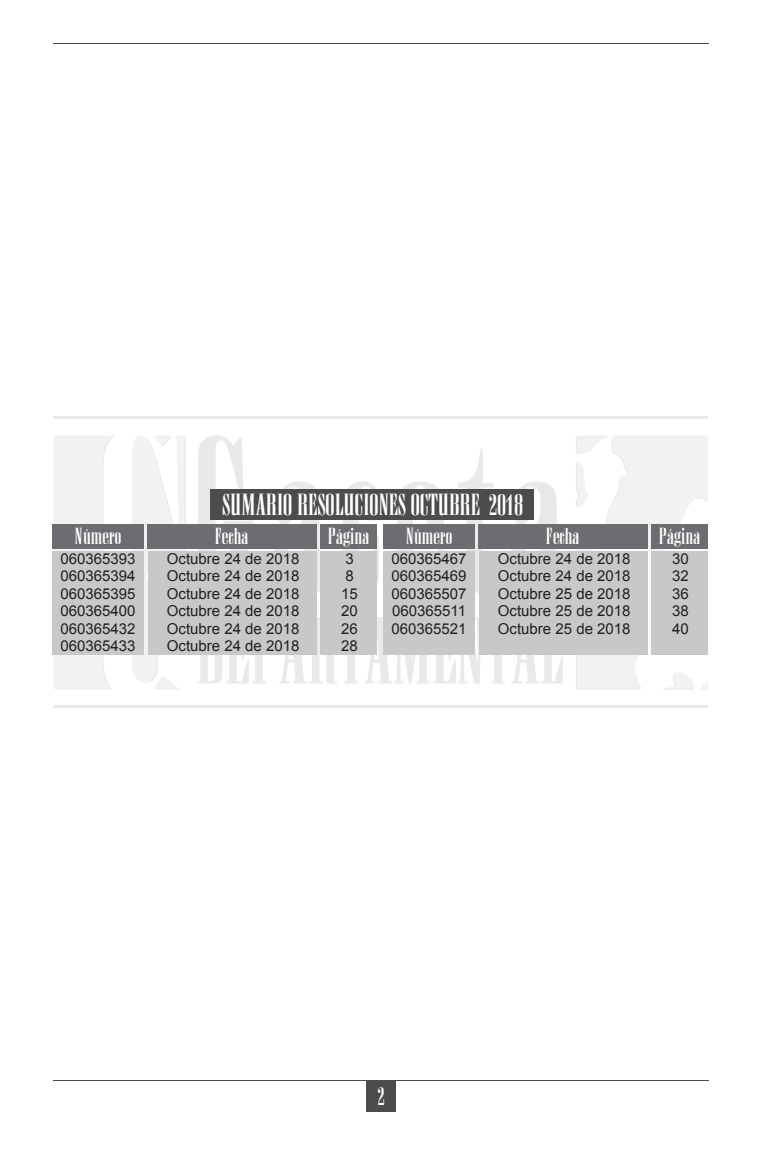
<style>
.page{position:relative;width:762px;height:1159px;background:#fff}
.page>*{position:absolute;margin:0;border:0;box-sizing:border-box;transform-origin:0 0}
.t1{font:26.25px "Anatevka";color:#fff}
.t2{font:22.5px "Anatevka";color:#fff}
.t3{font:20px "Anatevka";color:#fff}
.t4{font:15px "Arial";color:#231f20}
</style>
<div class="page">
<svg style="left:198px;top:435px;width:55px;height:116px"></svg>
<svg style="left:272px;top:481px;width:54px;height:113px"></svg>
<svg style="left:343px;top:481px;width:36px;height:102px"></svg>
<svg style="left:397px;top:482px;width:46px;height:69px"></svg>
<svg style="left:458px;top:448px;width:36px;height:146px"></svg>
<svg style="left:509px;top:481px;width:48px;height:70px"></svg>
<svg style="left:197px;top:617px;width:366px;height:67px"></svg>
<hr style="left:54px;top:705px;width:654px;height:2px;background:#4b4c4d">
<hr style="left:54px;top:416px;width:654px;height:2px;background:#4b4c4d">
<svg style="left:132px;top:436px;width:54px;height:253px"></svg>
<svg style="left:54px;top:436px;width:61px;height:253px"></svg>
<svg style="left:576px;top:436px;width:132px;height:141px"></svg>
<svg style="left:664px;top:672px;width:44px;height:18px"></svg>
<svg style="left:576px;top:654px;width:66px;height:36px"></svg>
<div style="left:366px;top:1080px;width:30px;height:31px;background:#4b4c4d"></div>
<hr style="left:53px;top:1080px;width:656px;height:1px;background:#4b4c4d">
<hr style="left:53px;top:43px;width:656px;height:1px;background:#4b4c4d">
<div style="left:52px;top:524px;width:91px;height:25px;background:#6c6d70"></div>
<div style="left:383px;top:524px;width:91px;height:25px;background:#6c6d70"></div>
<div style="left:147px;top:524px;width:169px;height:25px;background:#6c6d70"></div>
<div style="left:478px;top:524px;width:169px;height:25px;background:#6c6d70"></div>
<div style="left:320px;top:524px;width:57px;height:25px;background:#6c6d70"></div>
<div style="left:651px;top:524px;width:57px;height:25px;background:#6c6d70"></div>
<div style="left:52px;top:551px;width:91px;height:103px;background:#c7c8ca"></div>
<div style="left:383px;top:551px;width:91px;height:103px;background:#c7c8ca"></div>
<div style="left:148px;top:551px;width:168px;height:103px;background:#c7c8ca"></div>
<div style="left:479px;top:551px;width:168px;height:103px;background:#c7c8ca"></div>
<div style="left:320px;top:551px;width:57px;height:103px;background:#c7c8ca"></div>
<div style="left:651px;top:551px;width:57px;height:103px;background:#c7c8ca"></div>
<div style="left:210px;top:489px;width:324px;height:30px;background:#4b4c4d"></div>
<p class="t1" style="left:222px;top:489px;width:302px">SUMARIO RESOLUCIONES OCTUBRE 2018</p>
<p class="t3" style="left:75px;top:524px;width:47px">Número</p>
<p class="t3" style="left:406px;top:524px;width:47px">Número</p>
<p class="t4" style="left:60px;top:549px;width:77px">060365393</p>
<p class="t4" style="left:60px;top:566px;width:77px">060365394</p>
<p class="t4" style="left:60px;top:584px;width:77px">060365395</p>
<p class="t4" style="left:60px;top:601px;width:77px">060365400</p>
<p class="t4" style="left:60px;top:619px;width:77px">060365432</p>
<p class="t4" style="left:60px;top:636px;width:77px">060365433</p>
<p class="t3" style="left:215px;top:524px;width:35px">Fecha</p>
<p class="t3" style="left:545px;top:524px;width:35px">Fecha</p>
<p class="t4" style="left:167px;top:549px;width:134px">Octubre 24 de 2018</p>
<p class="t4" style="left:167px;top:566px;width:134px">Octubre 24 de 2018</p>
<p class="t4" style="left:167px;top:584px;width:134px">Octubre 24 de 2018</p>
<p class="t4" style="left:167px;top:601px;width:134px">Octubre 24 de 2018</p>
<p class="t4" style="left:167px;top:619px;width:134px">Octubre 24 de 2018</p>
<p class="t4" style="left:167px;top:636px;width:134px">Octubre 24 de 2018</p>
<p class="t3" style="left:327px;top:524px;width:43px">Página</p>
<p class="t3" style="left:658px;top:524px;width:43px">Página</p>
<p class="t4" style="left:345px;top:549px;width:10px">3</p>
<p class="t4" style="left:345px;top:566px;width:10px">8</p>
<p class="t4" style="left:341px;top:584px;width:18px">15</p>
<p class="t4" style="left:341px;top:601px;width:18px">20</p>
<p class="t4" style="left:341px;top:619px;width:18px">26</p>
<p class="t4" style="left:341px;top:636px;width:18px">28</p>
<p class="t4" style="left:498px;top:549px;width:134px">Octubre 24 de 2018</p>
<p class="t4" style="left:498px;top:566px;width:134px">Octubre 24 de 2018</p>
<p class="t4" style="left:498px;top:584px;width:134px">Octubre 25 de 2018</p>
<p class="t4" style="left:498px;top:601px;width:134px">Octubre 25 de 2018</p>
<p class="t4" style="left:498px;top:619px;width:134px">Octubre 25 de 2018</p>
<p class="t4" style="left:391px;top:549px;width:77px">060365467</p>
<p class="t4" style="left:391px;top:566px;width:77px">060365469</p>
<p class="t4" style="left:391px;top:584px;width:77px">060365507</p>
<p class="t4" style="left:392px;top:601px;width:75px">060365511</p>
<p class="t4" style="left:391px;top:619px;width:77px">060365521</p>
<p class="t4" style="left:672px;top:549px;width:18px">30</p>
<p class="t4" style="left:672px;top:566px;width:18px">32</p>
<p class="t4" style="left:672px;top:584px;width:18px">36</p>
<p class="t4" style="left:672px;top:601px;width:18px">38</p>
<p class="t4" style="left:672px;top:619px;width:18px">40</p>
<p class="t2" style="left:377px;top:1082px;width:9px">2</p>
</div>
